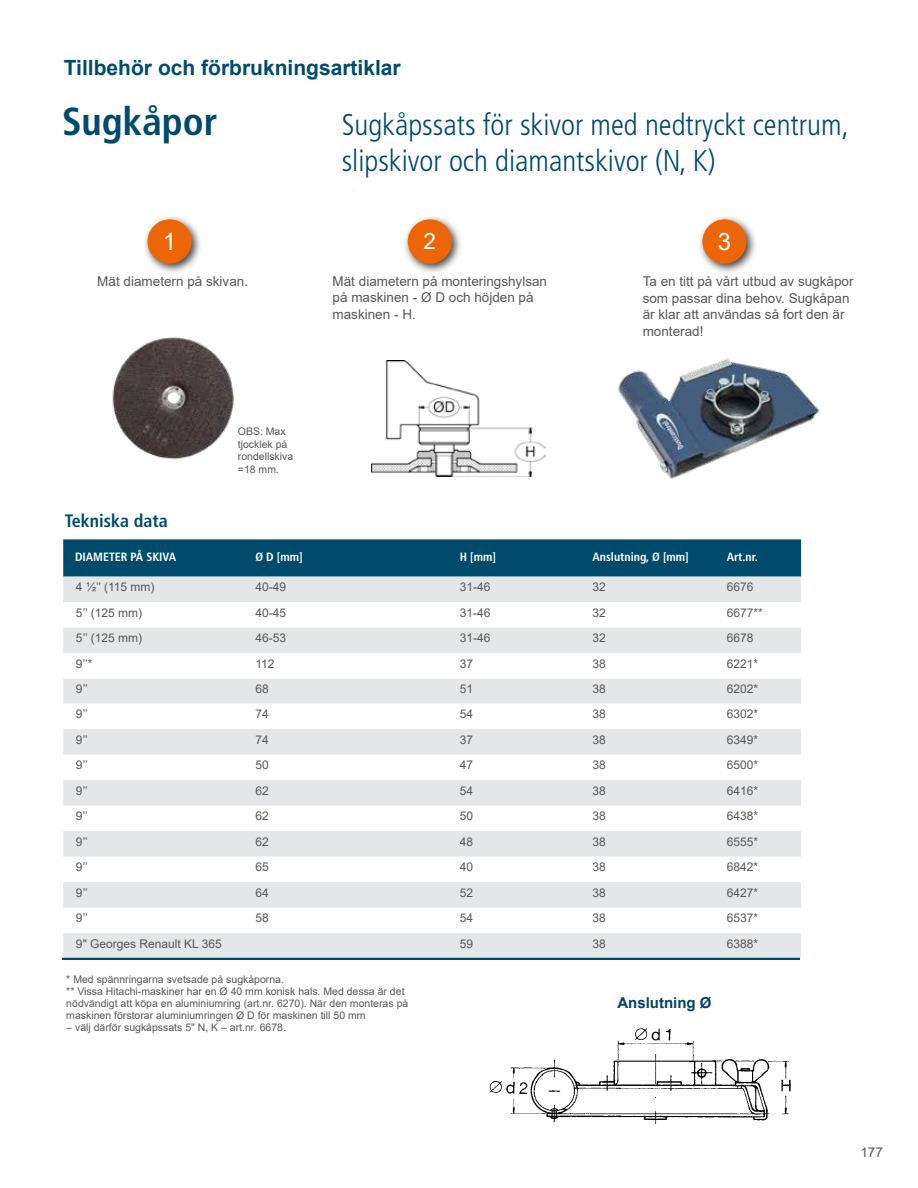
<style>
.page{position:relative;width:918px;height:1188px;background:#fff}
.page>*{position:absolute;margin:0;border:0;box-sizing:border-box;transform-origin:0 0}
.t1{font:700 condensed 39px "Frutiger LT Pro";color:#004b6c}
.t2{font:300 condensed 30px/36px "Frutiger LT Pro";color:#004b6c}
.t3{font:24px "Arial";color:#fff}
.t4{font:22.5px "Arial";color:#fff}
.t5{font:700 21px "Arial";color:#004b6c}
.t6{font:700 condensed 18px "Frutiger LT Pro";color:#004b6c}
.t7{font:700 15px "Arial";color:#004467}
.t8{font:13.5px/16.5px "Arial";color:#575756}
.t9{font:12px "Arial";color:#575756}
.t10{font:700 condensed 12px "Frutiger LT Pro";color:#fff}
.t11{font:10.5px/12.6px "Arial";color:#575756}
</style>
<div class="page">
<img style="left:112px;top:337px;width:122px;height:123px">
<div style="left:403px;top:215px;width:60px;height:60px;background:#000;opacity:.75"></div>
<div style="left:408px;top:219px;width:44px;height:45px;background:#ec6608;border-radius:50%"></div>
<div style="left:698px;top:215px;width:60px;height:60px;background:#000;opacity:.75"></div>
<div style="left:702px;top:219px;width:45px;height:45px;background:#ec6608;border-radius:50%"></div>
<div style="left:143px;top:215px;width:60px;height:60px;background:#000;opacity:.75"></div>
<div style="left:147px;top:219px;width:45px;height:45px;background:#ec6608;border-radius:50%"></div>
<img style="left:372px;top:360px;width:173px;height:116px">
<img style="left:618px;top:358px;width:201px;height:121px">
<img style="left:489px;top:1028px;width:302px;height:96px">
<div style="left:63px;top:539px;width:738px;height:38px;background:#004b6c"></div>
<svg style="left:63px;top:577px;width:738px;height:382px;fill:#e5e6e7"></svg>
<hr style="left:62px;top:958px;width:738px;height:2px;background:#004b6c">
<h3 class="t5" style="left:64px;top:53px;width:338px">Tillbehör och förbrukningsartiklar</h3>
<h1 class="t1" style="left:62px;top:98px;width:157px">Sugkåpor</h1>
<h2 class="t2" style="left:342px;top:107px;width:509px">Sugkåpssats för skivor med nedtryckt centrum, slipskivor och diamantskivor (N, K)</h2>
<h3 class="t3" style="left:163px;top:226px;width:15px">1</h3>
<h3 class="t4" style="left:424px;top:226px;width:14px">2</h3>
<h3 class="t3" style="left:718px;top:226px;width:15px">3</h3>
<p class="t8" style="left:97px;top:273px;width:152px">Mät diametern på skivan.</p>
<p class="t8" style="left:333px;top:273px;width:216px">Mät diametern på monteringshylsan på maskinen - Ø D och höjden på maskinen - H.</p>
<h3 class="t6" style="left:65px;top:510px;width:105px">Tekniska data</h3>
<p class="t11" style="left:238px;top:425px;width:57px">OBS: Max tjocklek på rondellskiva =18 mm.</p>
<p class="t8" style="left:643px;top:273px;width:212px">Ta en titt på vårt utbud av sugkåpor som passar dina behov. Sugkåpan är klar att användas så fort den är monterad!</p>
<p class="t10" style="left:75px;top:550px;width:103px">DIAMETER PÅ SKIVA</p>
<p class="t10" style="left:255px;top:550px;width:49px">Ø D [mm]</p>
<p class="t10" style="left:460px;top:550px;width:38px">H [mm]</p>
<p class="t10" style="left:592px;top:550px;width:98px">Anslutning, Ø [mm]</p>
<p class="t10" style="left:727px;top:550px;width:33px">Art.nr.</p>
<p class="t9" style="left:76px;top:579px;width:80px">4 ½’’ (115 mm)</p>
<p class="t9" style="left:255px;top:579px;width:32px">40-49</p>
<p class="t9" style="left:460px;top:579px;width:32px">31-46</p>
<p class="t9" style="left:592px;top:579px;width:15px">32</p>
<p class="t9" style="left:727px;top:579px;width:28px">6676</p>
<p class="t9" style="left:76px;top:604px;width:68px">5’’ (125 mm)</p>
<p class="t9" style="left:255px;top:604px;width:32px">40-45</p>
<p class="t9" style="left:460px;top:604px;width:32px">31-46</p>
<p class="t9" style="left:592px;top:604px;width:15px">32</p>
<p class="t9" style="left:727px;top:604px;width:38px">6677**</p>
<p class="t9" style="left:76px;top:630px;width:68px">5’’ (125 mm)</p>
<p class="t9" style="left:255px;top:630px;width:32px">46-53</p>
<p class="t9" style="left:460px;top:630px;width:32px">31-46</p>
<p class="t9" style="left:592px;top:630px;width:15px">32</p>
<p class="t9" style="left:727px;top:630px;width:28px">6678</p>
<p class="t9" style="left:76px;top:655px;width:18px">9’’*</p>
<p class="t9" style="left:255px;top:655px;width:21px">112</p>
<p class="t9" style="left:460px;top:655px;width:15px">37</p>
<p class="t9" style="left:592px;top:655px;width:15px">38</p>
<p class="t9" style="left:727px;top:655px;width:33px">6221*</p>
<p class="t9" style="left:76px;top:681px;width:13px">9’’</p>
<p class="t9" style="left:255px;top:681px;width:15px">68</p>
<p class="t9" style="left:460px;top:681px;width:15px">51</p>
<p class="t9" style="left:592px;top:681px;width:15px">38</p>
<p class="t9" style="left:727px;top:681px;width:33px">6202*</p>
<p class="t9" style="left:76px;top:706px;width:13px">9’’</p>
<p class="t9" style="left:255px;top:706px;width:15px">74</p>
<p class="t9" style="left:460px;top:706px;width:15px">54</p>
<p class="t9" style="left:592px;top:706px;width:15px">38</p>
<p class="t9" style="left:727px;top:706px;width:33px">6302*</p>
<p class="t9" style="left:76px;top:731px;width:13px">9’’</p>
<p class="t9" style="left:255px;top:731px;width:15px">74</p>
<p class="t9" style="left:460px;top:731px;width:15px">37</p>
<p class="t9" style="left:592px;top:731px;width:15px">38</p>
<p class="t9" style="left:727px;top:731px;width:33px">6349*</p>
<p class="t9" style="left:76px;top:757px;width:13px">9’’</p>
<p class="t9" style="left:255px;top:757px;width:15px">50</p>
<p class="t9" style="left:460px;top:757px;width:15px">47</p>
<p class="t9" style="left:592px;top:757px;width:15px">38</p>
<p class="t9" style="left:727px;top:757px;width:33px">6500*</p>
<p class="t9" style="left:76px;top:782px;width:13px">9’’</p>
<p class="t9" style="left:255px;top:782px;width:15px">62</p>
<p class="t9" style="left:460px;top:782px;width:15px">54</p>
<p class="t9" style="left:592px;top:782px;width:15px">38</p>
<p class="t9" style="left:727px;top:782px;width:33px">6416*</p>
<p class="t9" style="left:76px;top:808px;width:13px">9’’</p>
<p class="t9" style="left:255px;top:808px;width:15px">62</p>
<p class="t9" style="left:460px;top:808px;width:15px">50</p>
<p class="t9" style="left:592px;top:808px;width:15px">38</p>
<p class="t9" style="left:727px;top:808px;width:33px">6438*</p>
<p class="t9" style="left:76px;top:833px;width:13px">9’’</p>
<p class="t9" style="left:255px;top:833px;width:15px">62</p>
<p class="t9" style="left:460px;top:833px;width:15px">48</p>
<p class="t9" style="left:592px;top:833px;width:15px">38</p>
<p class="t9" style="left:727px;top:833px;width:33px">6555*</p>
<p class="t9" style="left:76px;top:859px;width:13px">9’’</p>
<p class="t9" style="left:255px;top:859px;width:15px">65</p>
<p class="t9" style="left:460px;top:859px;width:15px">40</p>
<p class="t9" style="left:592px;top:859px;width:15px">38</p>
<p class="t9" style="left:727px;top:859px;width:33px">6842*</p>
<p class="t9" style="left:76px;top:884px;width:13px">9’’</p>
<p class="t9" style="left:255px;top:884px;width:15px">64</p>
<p class="t9" style="left:460px;top:884px;width:15px">52</p>
<p class="t9" style="left:592px;top:884px;width:15px">38</p>
<p class="t9" style="left:727px;top:884px;width:33px">6427*</p>
<p class="t9" style="left:76px;top:910px;width:13px">9’’</p>
<p class="t9" style="left:255px;top:910px;width:15px">58</p>
<p class="t9" style="left:460px;top:910px;width:15px">54</p>
<p class="t9" style="left:592px;top:910px;width:15px">38</p>
<p class="t9" style="left:727px;top:910px;width:33px">6537*</p>
<p class="t9" style="left:76px;top:935px;width:147px">9" Georges Renault KL 365</p>
<p class="t9" style="left:460px;top:935px;width:15px">59</p>
<p class="t9" style="left:592px;top:935px;width:15px">38</p>
<p class="t9" style="left:727px;top:935px;width:33px">6388*</p>
<p class="t11" style="left:66px;top:974px;width:344px;line-height:12px">* Med spännringarna svetsade på sugkåporna.<br>** Vissa Hitachi-maskiner har en Ø 40 mm konisk hals. Med dessa är det nödvändigt att köpa en aluminiumring (art.nr. 6270). När den monteras på maskinen förstorar aluminiumringen Ø D för maskinen till 50 mm</p>
<p class="t11" style="left:66px;top:1021px;width:221px">– välj därför sugkåpssats 5" N, K – art.nr. 6678.</p>
<h3 class="t7" style="left:617px;top:992px;width:96px">Anslutning Ø</h3>
<p class="t8" style="left:860px;top:1144px;width:24px">177</p>
</div>
